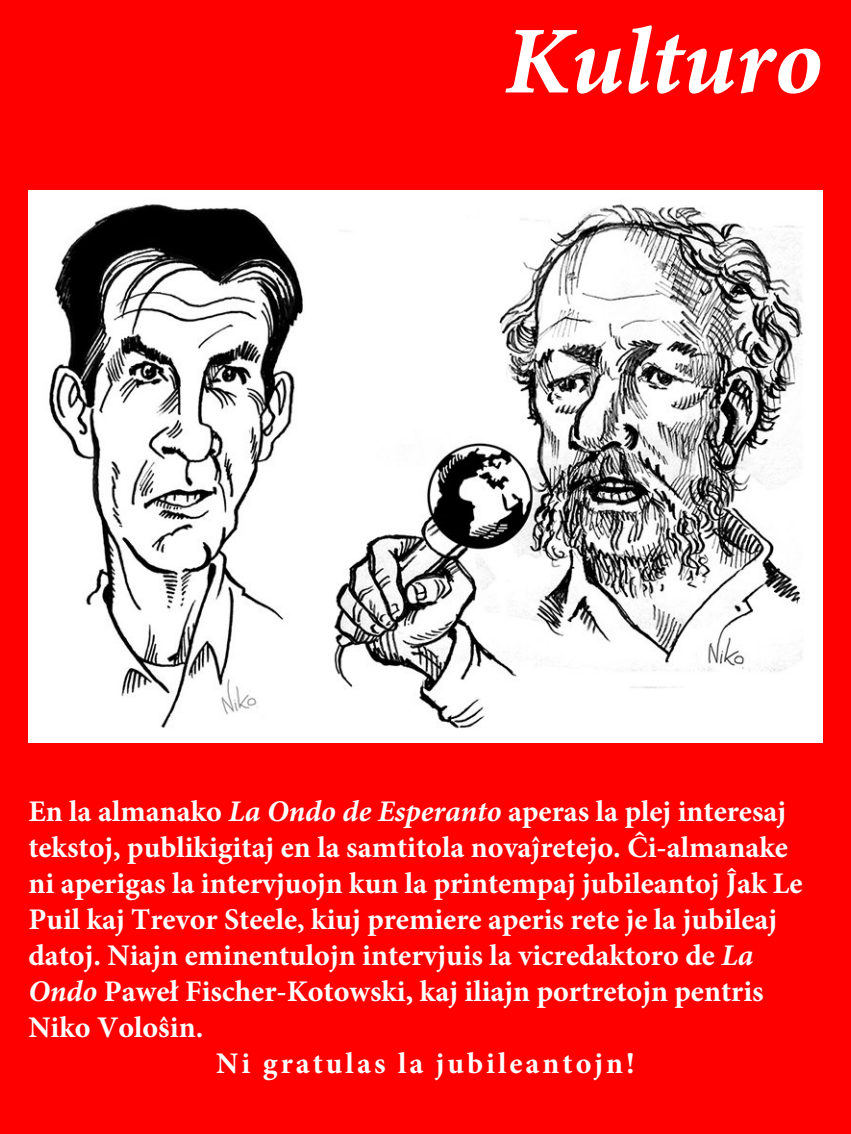
<style>
.page{position:relative;width:851px;height:1134px;background:#fff}
.page>*{position:absolute;margin:0;border:0;box-sizing:border-box;transform-origin:0 0}
.Sekcio{font:96px "Minion Pro Bold It Capt";color:#fff}
.Tem-anonco{font:700 30px/36px "Minion Pro";color:#fff}
.Tem-anonco-2{font:700 30px "Minion Pro";letter-spacing:.1em;color:#fff}
.s1{font-style:italic}
</style>
<div class="page">
<div style="left:0;top:0;width:850px;height:1134px;background:#f00"></div>
<img style="left:28px;top:191px;width:794px;height:552px">
<p class="Sekcio" style="left:504px;top:4px;width:320px">Kulturo</p>
<p class="Tem-anonco" style="left:28px;top:793px;width:775px">En la almanako <span class="s1">La Ondo de Esperanto</span> aperas la plej interesaj tekstoj, publikigitaj en la samtitola novaĵretejo. Ĉi-almanake ni aperigas la intervjuojn kun la printempaj jubileantoj Ĵak Le Puil kaj Trevor Steele, kiuj premiere aperis rete je la jubileaj datoj. Niajn eminentulojn intervjuis la vicredaktoro de <span class="s1">La Ondo</span> Paweł Fischer-Kotowski, kaj iliajn portretojn pentris Niko Voloŝin.</p>
<p class="Tem-anonco-2" style="left:216px;top:1042px;width:420px">Ni gratulas la jubileantojn!</p>
</div>
